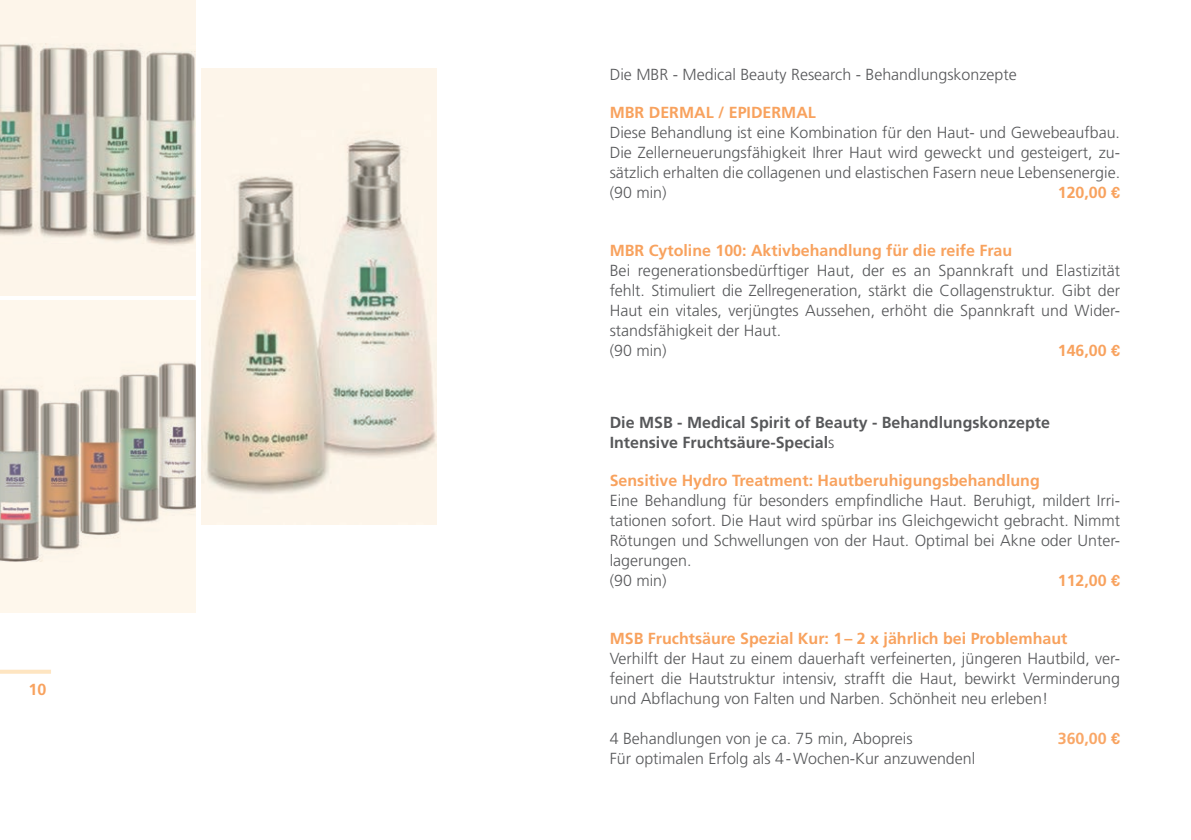
<style>
.page{position:relative;width:1191px;height:840px;background:#fff}
.page>*{position:absolute;margin:0;border:0;box-sizing:border-box;transform-origin:0 0}
.t1{font:300 16px/20px "Frutiger LT Std";color:#57585a;text-align:justify}
.t2{font:700 16px "Frutiger LT Std";color:#f8a25e}
.t3{font:700 16px/20px "Frutiger LT Std";color:#57585a}
.t4{font:700 16px "Frutiger LT Std";color:#f9a767}
.s1{font-family:"Univers LT Std"}
.s2{font-weight:300}
.s3{font-family:"Univers LT Std";color:#f8a25e}
</style>
<div class="page">
<svg style="left:0;top:669px;width:51px;height:4px"></svg>
<img style="left:0;top:300px;width:196px;height:312px">
<img style="left:0;top:0;width:196px;height:295px">
<img style="left:201px;top:68px;width:236px;height:456px">
<p class="t2" style="left:28px;top:679px;width:20px">10</p>
<p class="t1" style="left:609px;top:64px;width:408px">Die MBR - Medical Beauty Research - Behandlungskonzepte</p>
<p class="t2" style="left:609px;top:103px;width:208px">MBR DERMAL / EPIDERMAL</p>
<p class="t1" style="left:609px;top:122px;width:512px">Diese Behandlung ist eine Kombination für den Haut- und Gewebeaufbau.<br>Die Zellerneuerungsfähigkeit Ihrer Haut wird geweckt und gesteigert, zu&shy;sätzlich erhalten die collagenen und elastischen Fasern neue Lebensenergie. (90 min)</p>
<p class="t2" style="left:1057px;top:183px;width:64px">120,00 <span class="s1">€</span></p>
<p class="t2" style="left:609px;top:241px;width:404px">MBR Cytoline 100: Aktivbehandlung für die reife Frau</p>
<p class="t1" style="left:609px;top:260px;width:512px;text-align:left">Bei regenerationsbedürftiger Haut, der es an Spannkraft und Elastizität fehlt. Stimuliert die Zellregeneration, stärkt die Collagenstruktur. Gibt der Haut ein vitales, verjüngtes Aussehen, erhöht die Spannkraft und Wider&shy;standsfähigkeit der Haut.<br>(90 min)</p>
<p class="t2" style="left:1057px;top:341px;width:64px">146,00 <span class="s1">€</span></p>
<p class="t3" style="left:609px;top:412px;width:442px">Die MSB - Medical Spirit of Beauty - Behandlungskonzepte<br>Intensive Fruchtsäure-Special<span class="s2">s</span></p>
<p class="t2" style="left:609px;top:471px;width:432px">Sensitive Hydro Treatment: Hautberuhigungsbehandlung</p>
<p class="t1" style="left:609px;top:490px;width:512px;text-align:left">Eine Behandlung für besonders empfindliche Haut. Beruhigt, mildert Irri&shy;tationen sofort. Die Haut wird spürbar ins Gleichgewicht gebracht. Nimmt Rötungen und Schwellungen von der Haut. Optimal bei Akne oder Unter&shy;lagerungen.<br>(90 min)</p>
<p class="t2" style="left:1057px;top:571px;width:64px">112,00 <span class="s1">€</span></p>
<p class="t2" style="left:609px;top:629px;width:459px">MSB Fruchtsäure Spezial Kur: 1– 2 x jährlich bei Problemhaut</p>
<p class="t1" style="left:609px;top:648px;width:512px">Verhilft der Haut zu einem dauerhaft verfeinerten, jüngeren Hautbild, ver&shy;feinert die Hautstruktur intensiv, strafft die Haut, bewirkt Verminderung und Abflachung von Falten und Narben. Schönheit neu erleben!</p>
<p class="t1" style="left:609px;top:728px;width:304px">4 Behandlungen von je ca. 75 min, Abopreis</p>
<p class="t4" style="left:1057px;top:729px;width:64px">360,00 <span class="s3">€</span></p>
<p class="t1" style="left:609px;top:748px;width:367px">Für optimalen Erfolg als 4-Wochen-Kur anzuwendenl</p>
</div>
